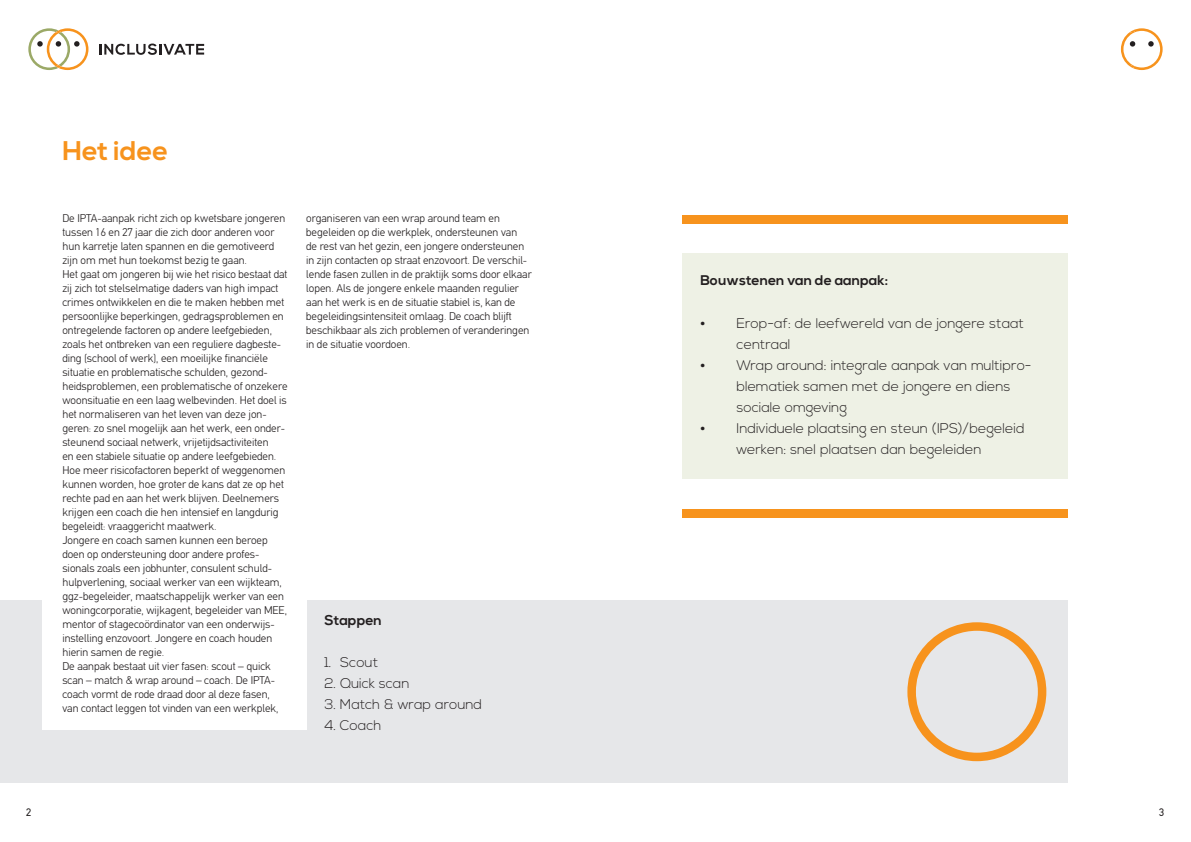
<style>
.page{position:relative;width:1191px;height:842px;background:#fff}
.page>*{position:absolute;margin:0;border:0;box-sizing:border-box;transform-origin:0 0}
.t1{font:700 27px "Nexa";color:#f7931d}
.t2{font:300 14px/21px "Nexa";color:#231f20}
.t3{font:700 14px "Nexa";color:#231f20}
.t4{font:300 11.3px/14px "PF Din Text";color:#231f20}
.t5{font:11px "PF Din Text";color:#231f20}
.s1{font-weight:700}
</style>
<div class="page">
<svg style="left:28px;top:28px;width:60px;height:42px"></svg>
<svg style="left:99px;top:44px;width:105px;height:11px"></svg>
<svg style="left:1120px;top:28px;width:42px;height:42px"></svg>
<div style="left:682px;top:254px;width:385px;height:225px;background:#eef1e5"></div>
<div style="left:682px;top:215px;width:385px;height:8px;background:#f7931d"></div>
<div style="left:682px;top:509px;width:385px;height:8px;background:#f7931d"></div>
<div style="left:0;top:600px;width:1067px;height:182px;background:#e6e7e9"></div>
<div style="left:42px;top:581px;width:264px;height:149px;background:#fff"></div>
<svg style="left:907px;top:622px;width:139px;height:139px"></svg>
<h1 class="t1" style="left:62px;top:135px;width:107px">Het idee</h1>
<p class="t4" style="left:62px;top:211px;width:227px">De IPTA-aanpak richt zich op kwetsbare jongeren tussen 16 en 27 jaar die zich door anderen voor hun karretje laten spannen en die gemotiveerd zijn om met hun toekomst bezig te gaan.<br>Het gaat om jongeren bij wie het risico bestaat dat zij zich tot stelselmatige daders van high impact crimes ontwikkelen en die te maken hebben met persoonlijke beperkingen, gedragsproblemen en ontregelende factoren op andere leefgebieden, zoals het ontbreken van een reguliere dagbeste&shy;ding (school of werk), een moeilijke financiële situatie en problematische schulden, gezond&shy;heidsproblemen, een problematische of onzekere woonsituatie en een laag welbevinden. Het doel is het normaliseren van het leven van deze jon&shy;geren: zo snel mogelijk aan het werk, een onder&shy;steunend sociaal netwerk, vrijetijdsactiviteiten<br>en een stabiele situatie op andere leefgebieden.<br>Hoe meer risicofactoren beperkt of weggenomen kunnen worden, hoe groter de kans dat ze op het rechte pad en aan het werk blijven. Deelnemers krijgen een coach die hen intensief en langdurig begeleidt: vraaggericht maatwerk.<br>Jongere en coach samen kunnen een beroep doen op ondersteuning door andere profes&shy;sionals zoals een jobhunter, consulent schuld&shy;hulpverlening, sociaal werker van een wijkteam, ggz-begeleider, maatschappelijk werker van een woningcorporatie, wijkagent, begeleider van MEE, mentor of stagecoördinator van een onderwijs&shy;instelling enzovoort. Jongere en coach houden hierin samen de regie.<br>De aanpak bestaat uit vier fasen: scout – quick scan – match &amp; wrap around – coach. De IPTA&shy;coach vormt de rode draad door al deze fasen, van contact leggen tot vinden van een werkplek,</p>
<p class="t4" style="left:306px;top:211px;width:227px">organiseren van een wrap around team en begeleiden op die werkplek, ondersteunen van<br>de rest van het gezin, een jongere ondersteunen in zijn contacten op straat enzovoort. De verschil&shy;lende fasen zullen in de praktijk soms door elkaar lopen. Als de jongere enkele maanden regulier aan het werk is en de situatie stabiel is, kan de begeleidingsintensiteit omlaag. De coach blijft beschikbaar als zich problemen of veranderingen in de situatie voordoen.</p>
<p class="t3" style="left:324px;top:612px;width:59px">Stappen</p>
<p class="t2" style="left:324px;top:652px;width:55px">1. Scout</p>
<p class="t2" style="left:324px;top:673px;width:87px">2. Quick scan</p>
<p class="t2" style="left:324px;top:694px;width:159px">3. Match &amp; wrap around</p>
<p class="t2" style="left:324px;top:715px;width:59px">4. Coach</p>
<p class="t3" style="left:700px;top:273px;width:189px">Bouwstenen van de aanpak:</p>
<p class="t2" style="left:736px;top:313px;width:289px;text-indent:-36px"><span class="s1">•</span> Erop-af: de leefwereld van de jongere staat centraal</p>
<p class="t2" style="left:736px;top:355px;width:297px;text-indent:-36px"><span class="s1">•</span> Wrap around: integrale aanpak van multipro&shy;blematiek samen met de jongere en diens sociale omgeving</p>
<p class="t2" style="left:700px;top:418px;width:326px;text-align:center"><span class="s1">•</span> Individuele plaatsing en steun (IPS)/begeleid werken: snel plaatsen dan begeleiden</p>
<p class="t5" style="left:26px;top:805px;width:7px">2</p>
<p class="t5" style="left:1159px;top:805px;width:7px">3</p>
</div>
